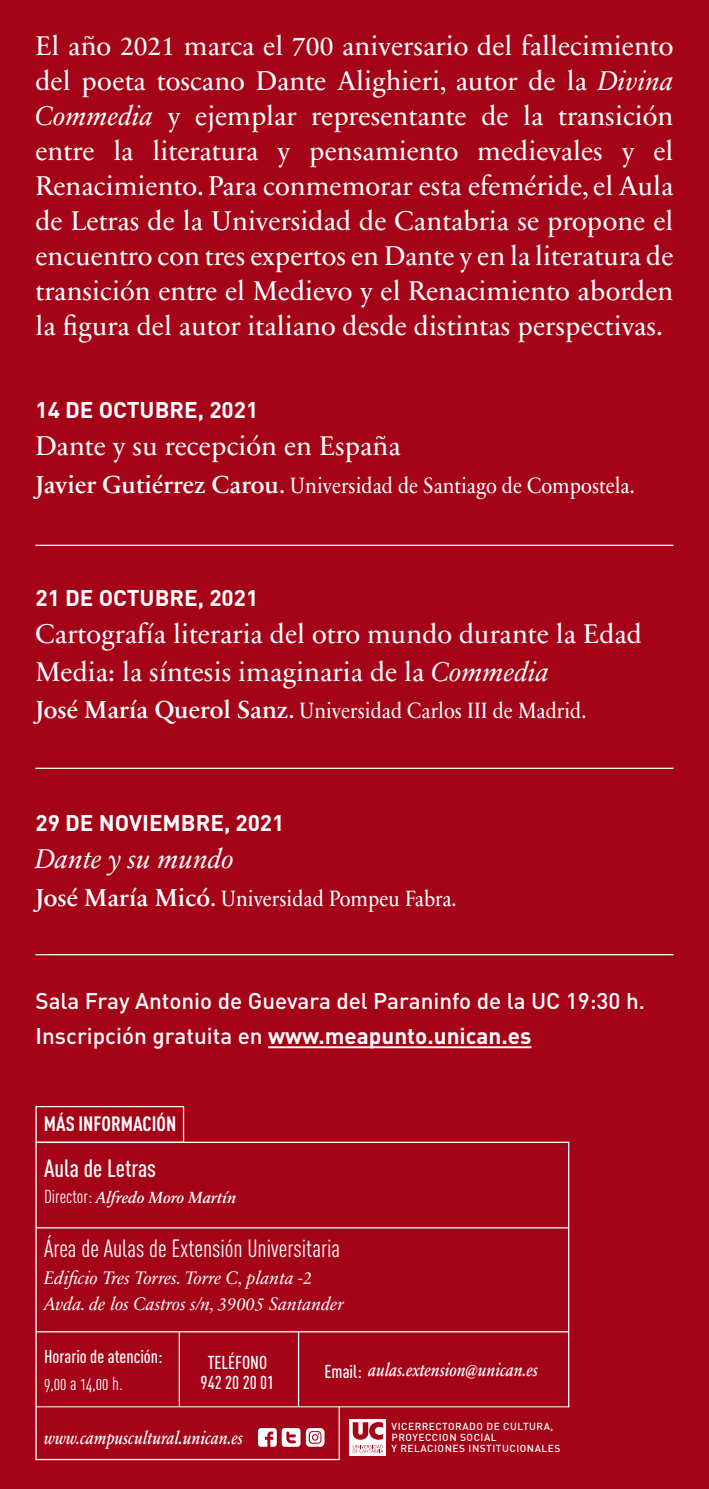
<style>
.page{position:relative;width:709px;height:1489px;background:#fff}
.page>*{position:absolute;margin:0;border:0;box-sizing:border-box;transform-origin:0 0}
.t1{font:27.5px/35px "Sabon Next LT";color:#fff;text-align:justify}
.t2{font:italic 27.5px "Sabon Next LT";color:#fff}
.t3{font:24.5px "DIN Cond Regular Alternate";color:#fff}
.t4{font:500 24.5px "DIN Cond";color:#fff}
.t5{font:22.5px "Sabon Next LT";color:#fff;scale:.9 1}
.t6{font:500 22.5px/35px "DIN";color:#fff}
.t7{font:700 22.5px "DIN";color:#fff}
.t8{font:700 20.5px "DIN Cond";color:#fff}
.t9{font:italic 18.5px/26.8px "Sabon Next LT";color:#fff}
.t10{font:italic 600 18.5px "Sabon Next LT";color:#fff;scale:.85 1}
.t11{font:500 18.5px/20.5px "DIN Cond";color:#fff;text-align:center}
.t12{font:18.5px "DIN Cond Regular Alternate";color:#fff}
.t13{font:italic 600 16.5px "Sabon Next LT";color:#fff}
.t14{font:500 10.25px/11.5px "DIN";letter-spacing:.05em;color:#fff}
.s1{font-style:italic}
.s2{font-weight:600;font-size:25px}
.s3{font-size:25px}
.s4{font-weight:700}
.s5{font-family:"DIN Cond Regular Alternate";font-weight:400;font-style:normal;font-size:18.5px}
.s6{font-family:"DIN Cond";font-weight:500;font-style:normal}
</style>
<div class="page">
<div style="left:0;top:0;width:709px;height:1488px;background:#a50318"></div>
<hr style="left:36px;top:1406px;width:533px;height:1px;background:#fff">
<div style="left:35px;top:1105px;width:149px;height:37px;border:1px solid #fff"></div>
<hr style="left:36px;top:1227px;width:533px;height:1px;background:#fff">
<hr style="left:36px;top:1330px;width:532px;height:2px;background:#fff">
<hr style="left:179px;top:1331px;width:1px;height:74px;background:#fff">
<hr style="left:35px;top:1458px;width:304px;height:1px;background:#fff">
<hr style="left:298px;top:1331px;width:1px;height:74px;background:#fff">
<hr style="left:338px;top:1406px;width:2px;height:53px;background:#fff">
<hr style="left:568px;top:1141px;width:1px;height:266px;background:#fff">
<hr style="left:35px;top:1141px;width:2px;height:318px;background:#fff">
<hr style="left:36px;top:1141px;width:533px;height:1px;background:#fff">
<svg style="left:258px;top:1428px;width:42px;height:18px"></svg>
<svg style="left:306px;top:1428px;width:18px;height:18px"></svg>
<svg style="left:350px;top:1419px;width:36px;height:36px"></svg>
<svg style="left:353px;top:1421px;width:30px;height:31px"></svg>
<hr style="left:268px;top:1046px;width:263px;height:2px;background:#fff">
<hr style="left:35px;top:544px;width:638px;height:2px;background:#fff">
<hr style="left:35px;top:767px;width:638px;height:2px;background:#fff">
<hr style="left:35px;top:954px;width:638px;height:1px;background:#fff">
<p class="t1" style="left:35px;top:29px;width:639px">El año 2021 marca el 700 aniversario del fallecimiento del poeta toscano Dante Alighieri, autor de la <span class="s1">Divina Commedia</span> y ejemplar representante de la transición entre la literatura y pensamiento medievales y el Renacimiento. Para conmemorar esta efeméride, el Aula de Letras de la Universidad de Cantabria se propone el encuentro con tres expertos en Dante y en la literatura de transición entre el Medievo y el Renacimiento aborden la figura del autor italiano desde distintas perspectivas.</p>
<p class="t7" style="left:35px;top:395px;width:224px">14 DE OCTUBRE, 2021</p>
<p class="t1" style="left:35px;top:429px;width:367px">Dante y su recepción en España</p>
<p class="t5" style="left:35px;top:472px;width:667px"><span class="s2">Javier Gutiérrez Carou</span><span class="s3">.</span> Universidad de Santiago de Compostela.</p>
<p class="t7" style="left:35px;top:582px;width:224px">21 DE OCTUBRE, 2021</p>
<p class="t1" style="left:35px;top:615px;width:608px;line-height:37.5px">Cartografía literaria del otro mundo durante la Edad<br>Media: la síntesis imaginaria de la <span class="s1">Commedia</span></p>
<p class="t5" style="left:35px;top:697px;width:613px"><span class="s2">José María Querol Sanz</span><span class="s3">.</span> Universidad Carlos III de Madrid.</p>
<p class="t7" style="left:35px;top:807px;width:250px">29 DE NOVIEMBRE, 2021</p>
<p class="t2" style="left:35px;top:842px;width:200px">Dante y su mundo</p>
<p class="t5" style="left:35px;top:885px;width:469px"><span class="s2">José María Micó</span><span class="s3">.</span> Universidad Pompeu Fabra.</p>
<p class="t6" style="left:35px;top:982px;width:611px">Sala Fray Antonio de Guevara del Paraninfo de la UC 19:30 h.<br>Inscripción gratuita en <span class="s4">www.meapunto.unican.es</span></p>
<p class="t8" style="left:44px;top:1111px;width:134px">MÁS INFORMACIÓN</p>
<p class="t4" style="left:44px;top:1153px;width:113px">Aula de Letras</p>
<p class="t13" style="left:44px;top:1187px;width:194px"><span class="s5">Director:</span> Alfredo Moro Martín</p>
<p class="t3" style="left:44px;top:1233px;width:297px">Área de Aulas de Extensión Universitaria</p>
<p class="t9" style="left:44px;top:1263px;width:301px">Edificio Tres Torres. Torre C, planta -2<br>Avda. de los Castros s/n, 39005 Santander</p>
<p class="t11" style="left:44px;top:1346px;width:120px">Horario de atención:</p>
<p class="t12" style="left:44px;top:1372px;width:80px">9,00 a 14,00 h.</p>
<p class="t10" style="left:44px;top:1425px;width:236px">www.campuscultural.unican.es</p>
<p class="t11" style="left:201px;top:1351px;width:75px">TELÉFONO<br>942 20 20 01</p>
<p class="t10" style="left:324px;top:1358px;width:253px"><span class="s6">Email:</span> aulas.extension@unican.es</p>
<p class="t14" style="left:391px;top:1419px;width:170px">VICERRECTORADO DE CULTURA,<br>PROYECCION SOCIAL<br>Y RELACIONES INSTITUCIONALES</p>
</div>
